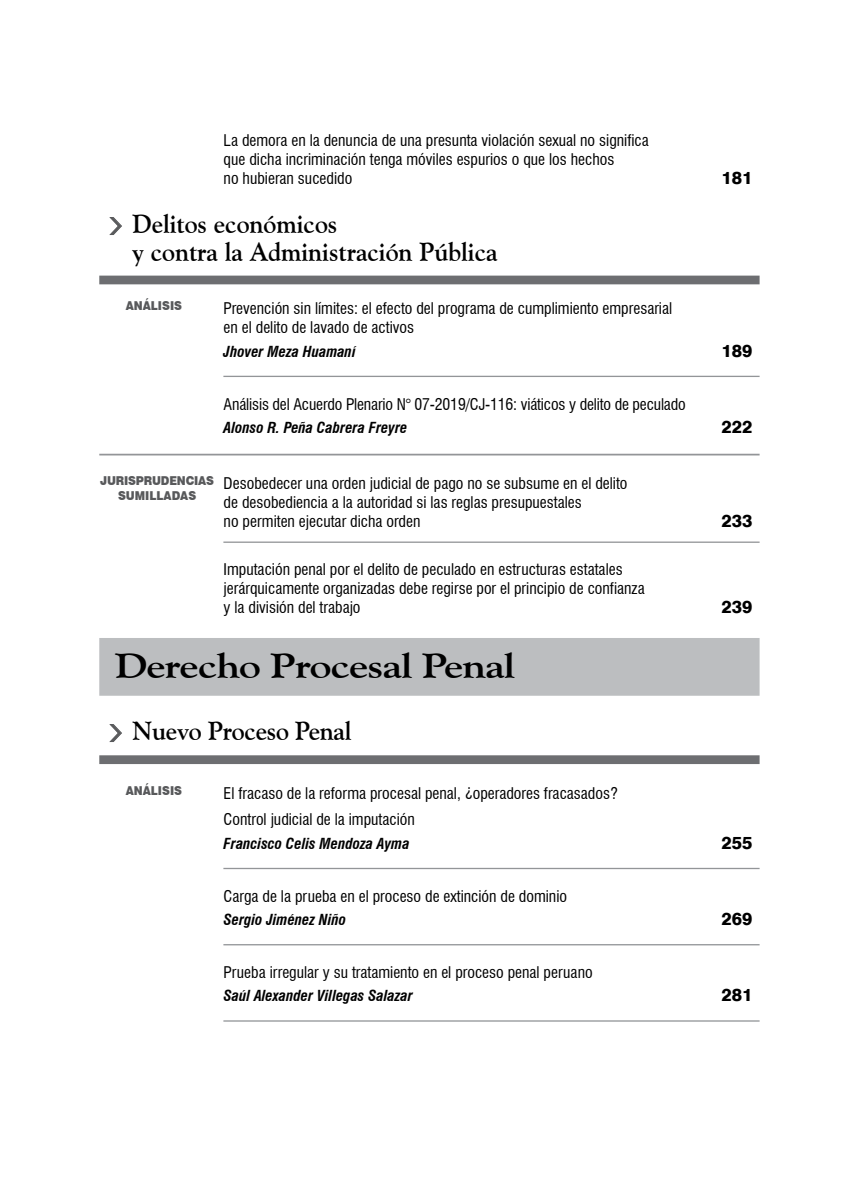
<style>
.page{position:relative;width:844px;height:1191px;background:#fff}
.page>*{position:absolute;margin:0;border:0;box-sizing:border-box;transform-origin:0 0}
.t1{font:700 35px "Goudy Old Style BT";letter-spacing:-.02em;color:#000;scale:1.2 1}
.t2{font:700 26.25px/27.3px "Goudy Old Style BT";color:#000;scale:.95 1}
.t3{font:800 17.5px "Swiss 721 BT";color:#000}
.t4{font:condensed 15.75px/18.9px "Swiss 721 BT";color:#000}
.t5{font:italic 700 condensed 14.88px "Swiss 721 BT";color:#000}
.t6{font:900 12.25px/15px "Swiss 721 BT";color:#58595b;text-align:center;scale:.9 1}
.s1{font-family:"Chicago";font-weight:400;font-size:29.05px;color:#58595b}
</style>
<div class="page">
<div style="left:99px;top:276px;width:660px;height:8px;background:#6d6e71"></div>
<hr style="left:223px;top:376px;width:536px;height:1px;background:#939598">
<hr style="left:99px;top:454px;width:660px;height:1px;background:#939598">
<hr style="left:223px;top:541px;width:536px;height:2px;background:#939598">
<div style="left:99px;top:638px;width:660px;height:57px;background:#bcbec0"></div>
<div style="left:99px;top:755px;width:660px;height:9px;background:#6d6e71"></div>
<hr style="left:223px;top:868px;width:536px;height:1px;background:#939598">
<hr style="left:223px;top:944px;width:536px;height:1px;background:#939598">
<hr style="left:223px;top:1020px;width:536px;height:1px;background:#939598">
<svg style="left:109px;top:217px;width:13px;height:18px"></svg>
<svg style="left:109px;top:724px;width:13px;height:18px"></svg>
<p class="t4" style="left:223px;top:131px;width:426px">La demora en la denuncia de una presunta violación sexual no significa que dicha incriminación tenga móviles espurios o que los hechos<br>no hubieran sucedido</p>
<p class="t3" style="left:721px;top:167px;width:32px">181</p>
<h2 class="t2" style="left:132px;top:210px;width:385px;text-indent:-23px"><span class="s1">&gt;</span> Delitos económicos<br>y contra la Administración Pública</h2>
<p class="t4" style="left:223px;top:299px;width:450px">Prevención sin límites: el efecto del programa de cumplimiento empresarial en el delito de lavado de activos</p>
<p class="t5" style="left:223px;top:342px;width:134px">Jhover Meza Huamaní</p>
<p class="t3" style="left:721px;top:340px;width:32px">189</p>
<p class="t6" style="left:126px;top:298px;width:64px">ANÁLISIS</p>
<p class="t4" style="left:223px;top:394px;width:463px">Análisis del Acuerdo Plenario N° 07-2019/CJ-116: viáticos y delito de peculado</p>
<p class="t5" style="left:223px;top:419px;width:185px">Alonso R. Peña Cabrera Freyre</p>
<p class="t3" style="left:721px;top:416px;width:32px">222</p>
<p class="t6" style="left:100px;top:472px;width:128px">JURISPRUDENCIAS<br>SUMILLADAS</p>
<p class="t4" style="left:223px;top:474px;width:405px">Desobedecer una orden judicial de pago no se subsume en el delito de desobediencia a la autoridad si las reglas presupuestales<br>no permiten ejecutar dicha orden</p>
<p class="t4" style="left:223px;top:560px;width:422px">Imputación penal por el delito de peculado en estructuras estatales jerárquicamente organizadas debe regirse por el principio de confianza y la división del trabajo</p>
<p class="t3" style="left:721px;top:510px;width:32px">233</p>
<p class="t3" style="left:721px;top:596px;width:32px">239</p>
<h1 class="t1" style="left:115px;top:644px;width:335px">Derecho Procesal Penal</h1>
<h2 class="t2" style="left:110px;top:717px;width:256px"><span class="s1">&gt;</span> Nuevo Proceso Penal</h2>
<p class="t6" style="left:126px;top:783px;width:64px">ANÁLISIS</p>
<p class="t4" style="left:223px;top:780px;width:395px;line-height:26.2px">El fracaso de la reforma procesal penal, ¿operadores fracasados?<br>Control judicial de la imputación</p>
<p class="t5" style="left:223px;top:834px;width:187px">Francisco Celis Mendoza Ayma</p>
<p class="t3" style="left:721px;top:832px;width:32px">255</p>
<p class="t4" style="left:223px;top:886px;width:345px">Carga de la prueba en el proceso de extinción de dominio</p>
<p class="t5" style="left:223px;top:910px;width:124px">Sergio Jiménez Niño</p>
<p class="t3" style="left:721px;top:908px;width:32px">269</p>
<p class="t4" style="left:223px;top:962px;width:370px">Prueba irregular y su tratamiento en el proceso penal peruano</p>
<p class="t5" style="left:223px;top:987px;width:191px">Saúl Alexander Villegas Salazar</p>
<p class="t3" style="left:721px;top:984px;width:32px">281</p>
</div>
